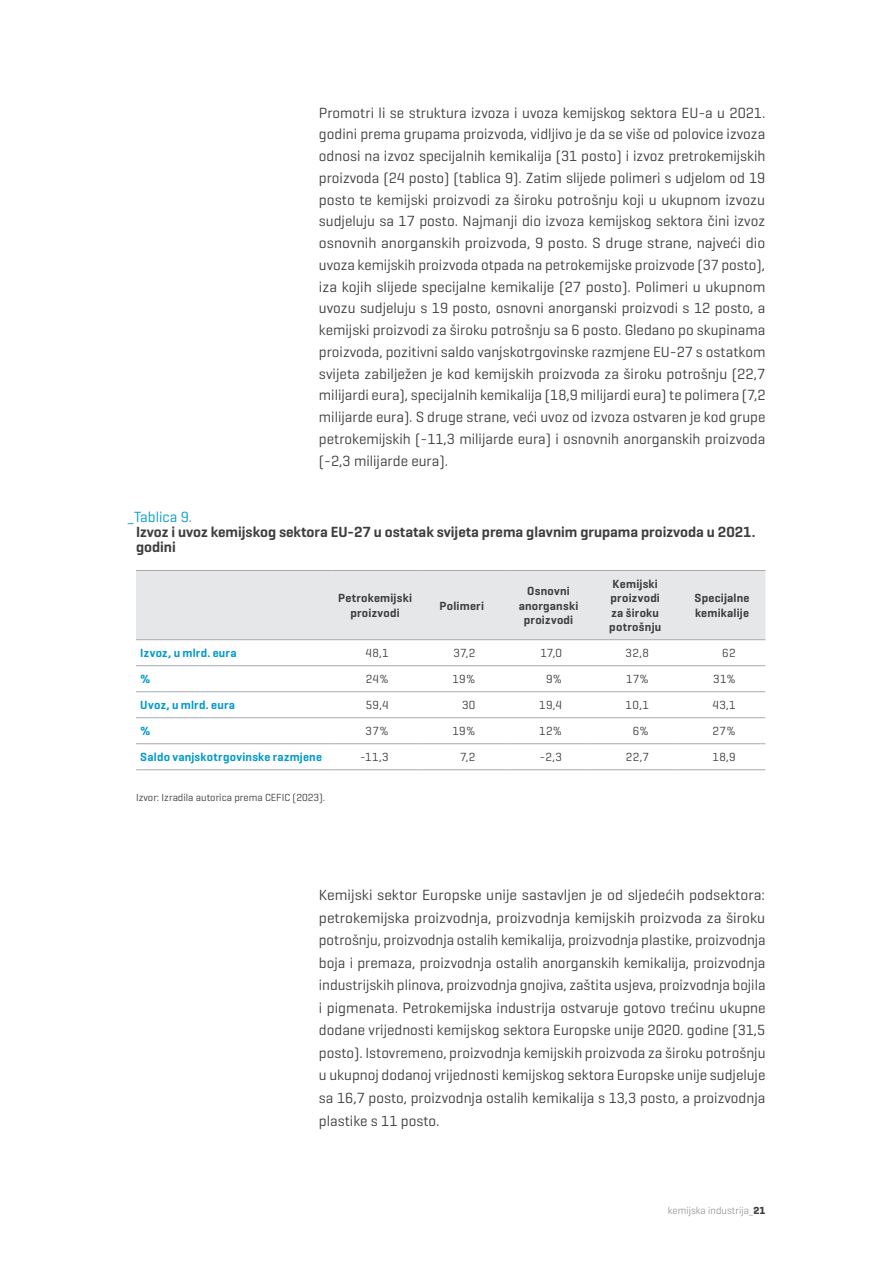
<style>
.page{position:relative;width:893px;height:1263px;background:#fff}
.page>*{position:absolute;margin:0;border:0;box-sizing:border-box;transform-origin:0 0}
.Body{font:15px/21.8px "Geogrotesque";color:#3e3e3f;text-align:justify}
.Potpis_podnaslov{font:600 15px/15px "Geogrotesque";color:#3e3e3f}
.Potpis_naslov{font:15px "Geogrotesque";color:#009bca}
.tablica-tekst{font:600 12px/14.4px "Geogrotesque";letter-spacing:.02em;color:#3e3e3f;text-align:center}
.tablica-tekst-2{font:12px "Geogrotesque";letter-spacing:.03em;color:#3e3e3f}
.tablica-tekst-3{font:600 12px "Geogrotesque";letter-spacing:.02em;color:#009bca}
.Potpis_napomena{font:10.5px "Geogrotesque";color:#3e3e3f}
.t1{font:300 10.5px "Geogrotesque";color:#808285}
.s1{font-weight:700;color:#3e3e3f}
</style>
<div class="page">
<div style="left:136px;top:571px;width:629px;height:68px;background:#e6e7e9"></div>
<hr style="left:332px;top:639px;width:86px;height:1px;background:#a8a9ad">
<hr style="left:418px;top:639px;width:87px;height:1px;background:#a8a9ad">
<hr style="left:505px;top:639px;width:87px;height:1px;background:#a8a9ad">
<hr style="left:592px;top:639px;width:87px;height:1px;background:#a8a9ad">
<hr style="left:679px;top:639px;width:86px;height:1px;background:#a8a9ad">
<hr style="left:332px;top:665px;width:86px;height:1px;background:#a8a9ad">
<hr style="left:418px;top:665px;width:87px;height:1px;background:#a8a9ad">
<hr style="left:505px;top:665px;width:87px;height:1px;background:#a8a9ad">
<hr style="left:592px;top:665px;width:87px;height:1px;background:#a8a9ad">
<hr style="left:679px;top:665px;width:86px;height:1px;background:#a8a9ad">
<hr style="left:332px;top:691px;width:86px;height:1px;background:#a8a9ad">
<hr style="left:418px;top:691px;width:87px;height:1px;background:#a8a9ad">
<hr style="left:505px;top:691px;width:87px;height:1px;background:#a8a9ad">
<hr style="left:592px;top:691px;width:87px;height:1px;background:#a8a9ad">
<hr style="left:679px;top:691px;width:86px;height:1px;background:#a8a9ad">
<hr style="left:332px;top:717px;width:86px;height:1px;background:#a8a9ad">
<hr style="left:418px;top:717px;width:87px;height:1px;background:#a8a9ad">
<hr style="left:505px;top:717px;width:87px;height:1px;background:#a8a9ad">
<hr style="left:592px;top:717px;width:87px;height:1px;background:#a8a9ad">
<hr style="left:679px;top:717px;width:86px;height:1px;background:#a8a9ad">
<hr style="left:332px;top:743px;width:86px;height:1px;background:#a8a9ad">
<hr style="left:418px;top:743px;width:87px;height:1px;background:#a8a9ad">
<hr style="left:505px;top:743px;width:87px;height:1px;background:#a8a9ad">
<hr style="left:592px;top:743px;width:87px;height:1px;background:#a8a9ad">
<hr style="left:679px;top:743px;width:86px;height:1px;background:#a8a9ad">
<hr style="left:332px;top:769px;width:86px;height:1px;background:#a8a9ad">
<hr style="left:418px;top:769px;width:87px;height:1px;background:#a8a9ad">
<hr style="left:505px;top:769px;width:87px;height:1px;background:#a8a9ad">
<hr style="left:592px;top:769px;width:87px;height:1px;background:#a8a9ad">
<hr style="left:679px;top:769px;width:86px;height:1px;background:#a8a9ad">
<hr style="left:136px;top:639px;width:196px;height:1px;background:#a8a9ad">
<hr style="left:136px;top:665px;width:196px;height:1px;background:#a8a9ad">
<hr style="left:136px;top:691px;width:196px;height:1px;background:#a8a9ad">
<hr style="left:136px;top:717px;width:196px;height:1px;background:#a8a9ad">
<hr style="left:136px;top:743px;width:196px;height:1px;background:#a8a9ad">
<hr style="left:136px;top:769px;width:196px;height:1px;background:#a8a9ad">
<hr style="left:136px;top:570px;width:196px;height:1px;background:#a8a9ad">
<hr style="left:332px;top:570px;width:86px;height:1px;background:#a8a9ad">
<hr style="left:418px;top:570px;width:87px;height:1px;background:#a8a9ad">
<hr style="left:505px;top:570px;width:87px;height:1px;background:#a8a9ad">
<hr style="left:592px;top:570px;width:87px;height:1px;background:#a8a9ad">
<hr style="left:679px;top:570px;width:86px;height:1px;background:#a8a9ad">
<p class="Body" style="left:319px;top:101px;width:448px">Promotri li se struktura izvoza i uvoza kemijskog sektora EU-a u 2021. godini prema grupama proizvoda, vidljivo je da se više od polovice izvoza odnosi na izvoz specijalnih kemikalija (31 posto) i izvoz pretrokemijskih proizvoda (24 posto) (tablica 9). Zatim slijede polimeri s udjelom od 19 posto te kemijski proizvodi za široku potrošnju koji u ukupnom izvozu sudjeluju sa 17 posto. Najmanji dio izvoza kemijskog sektora čini izvoz osnovnih anorganskih proizvoda, 9 posto. S druge strane, najveći dio uvoza kemijskih proizvoda otpada na petrokemijske proizvode (37 posto), iza kojih slijede specijalne kemikalije (27 posto). Polimeri u ukupnom uvozu sudjeluju s 19 posto, osnovni anorganski proizvodi s 12 posto, a kemijski proizvodi za široku potrošnju sa 6 posto. Gledano po skupinama proizvoda, pozitivni saldo vanjskotrgovinske razmjene EU-27 s ostatkom svijeta zabilježen je kod kemijskih proizvoda za široku potrošnju (22,7 milijardi eura), specijalnih kemikalija (18,9 milijardi eura) te polimera (7,2 milijarde eura). S druge strane, veći uvoz od izvoza ostvaren je kod grupe petrokemijskih (-11,3 milijarde eura) i osnovnih anorganskih proizvoda (-2,3 milijarde eura).</p>
<p class="Potpis_naslov" style="left:128px;top:507px;width:66px">_Tablica 9.</p>
<p class="Potpis_podnaslov" style="left:136px;top:524px;width:621px">Izvoz i uvoz kemijskog sektora EU-27 u ostatak svijeta prema glavnim grupama proizvoda u 2021. godini</p>
<p class="tablica-tekst" style="left:338px;top:591px;width:76px">Petrokemijski proizvodi</p>
<p class="tablica-tekst" style="left:440px;top:598px;width:46px">Polimeri</p>
<p class="tablica-tekst" style="left:519px;top:584px;width:61px">Osnovni anorganski proizvodi</p>
<p class="tablica-tekst" style="left:609px;top:577px;width:54px;text-align:left">Kemijski proizvodi za široku potrošnju</p>
<p class="tablica-tekst" style="left:695px;top:591px;width:56px;text-align:left">Specijalne kemikalije</p>
<p class="tablica-tekst-3" style="left:140px;top:646px;width:98px">Izvoz, u mlrd. eura</p>
<p class="tablica-tekst-2" style="left:366px;top:646px;width:25px">48,1</p>
<p class="tablica-tekst-2" style="left:453px;top:646px;width:24px">37,2</p>
<p class="tablica-tekst-2" style="left:540px;top:646px;width:23px">17,0</p>
<p class="tablica-tekst-2" style="left:626px;top:646px;width:25px">32,8</p>
<p class="tablica-tekst-2" style="left:722px;top:646px;width:15px">62</p>
<p class="tablica-tekst-3" style="left:140px;top:672px;width:12px">%</p>
<p class="tablica-tekst-2" style="left:366px;top:672px;width:24px">24%</p>
<p class="tablica-tekst-2" style="left:452px;top:672px;width:24px">19%</p>
<p class="tablica-tekst-2" style="left:546px;top:672px;width:18px">9%</p>
<p class="tablica-tekst-2" style="left:626px;top:672px;width:24px">17%</p>
<p class="tablica-tekst-2" style="left:713px;top:672px;width:24px">31%</p>
<p class="tablica-tekst-3" style="left:140px;top:698px;width:96px">Uvoz, u mlrd. eura</p>
<p class="tablica-tekst-2" style="left:366px;top:698px;width:24px">59,4</p>
<p class="tablica-tekst-2" style="left:462px;top:698px;width:15px">30</p>
<p class="tablica-tekst-2" style="left:539px;top:698px;width:24px">19,4</p>
<p class="tablica-tekst-2" style="left:626px;top:698px;width:25px">10,1</p>
<p class="tablica-tekst-2" style="left:712px;top:698px;width:25px">43,1</p>
<p class="tablica-tekst-3" style="left:140px;top:724px;width:12px">%</p>
<p class="tablica-tekst-2" style="left:366px;top:724px;width:25px">37%</p>
<p class="tablica-tekst-2" style="left:452px;top:724px;width:24px">19%</p>
<p class="tablica-tekst-2" style="left:539px;top:724px;width:25px">12%</p>
<p class="tablica-tekst-2" style="left:633px;top:724px;width:18px">6%</p>
<p class="tablica-tekst-2" style="left:712px;top:724px;width:25px">27%</p>
<p class="tablica-tekst-3" style="left:140px;top:750px;width:183px">Saldo vanjskotrgovinske razmjene</p>
<p class="tablica-tekst-2" style="left:360px;top:750px;width:30px">-11,3</p>
<p class="tablica-tekst-2" style="left:460px;top:750px;width:17px">7,2</p>
<p class="tablica-tekst-2" style="left:540px;top:750px;width:24px">-2,3</p>
<p class="tablica-tekst-2" style="left:626px;top:750px;width:24px">22,7</p>
<p class="tablica-tekst-2" style="left:712px;top:750px;width:25px">18,9</p>
<p class="Potpis_napomena" style="left:136px;top:790px;width:191px">Izvor: Izradila autorica prema CEFIC (2023).</p>
<p class="Body" style="left:319px;top:884px;width:448px;line-height:22.5px">Kemijski sektor Europske unije sastavljen je od sljedećih podsektora: petrokemijska proizvodnja, proizvodnja kemijskih proizvoda za široku potrošnju, proizvodnja ostalih kemikalija, proizvodnja plastike, proizvodnja boja i premaza, proizvodnja ostalih anorganskih kemikalija, proizvodnja industrijskih plinova, proizvodnja gnojiva, zaštita usjeva, proizvodnja bojila i pigmenata. Petrokemijska industrija ostvaruje gotovo trećinu ukupne dodane vrijednosti kemijskog sektora Europske unije 2020. godine (31,5 posto). Istovremeno, proizvodnja kemijskih proizvoda za široku potrošnju u ukupnoj dodanoj vrijednosti kemijskog sektora Europske unije sudjeluje sa 16,7 posto, proizvodnja ostalih kemikalija s 13,3 posto, a proizvodnja plastike s 11 posto.</p>
<p class="t1" style="left:668px;top:1204px;width:99px">kemijska industrija_<span class="s1">21</span></p>
</div>
